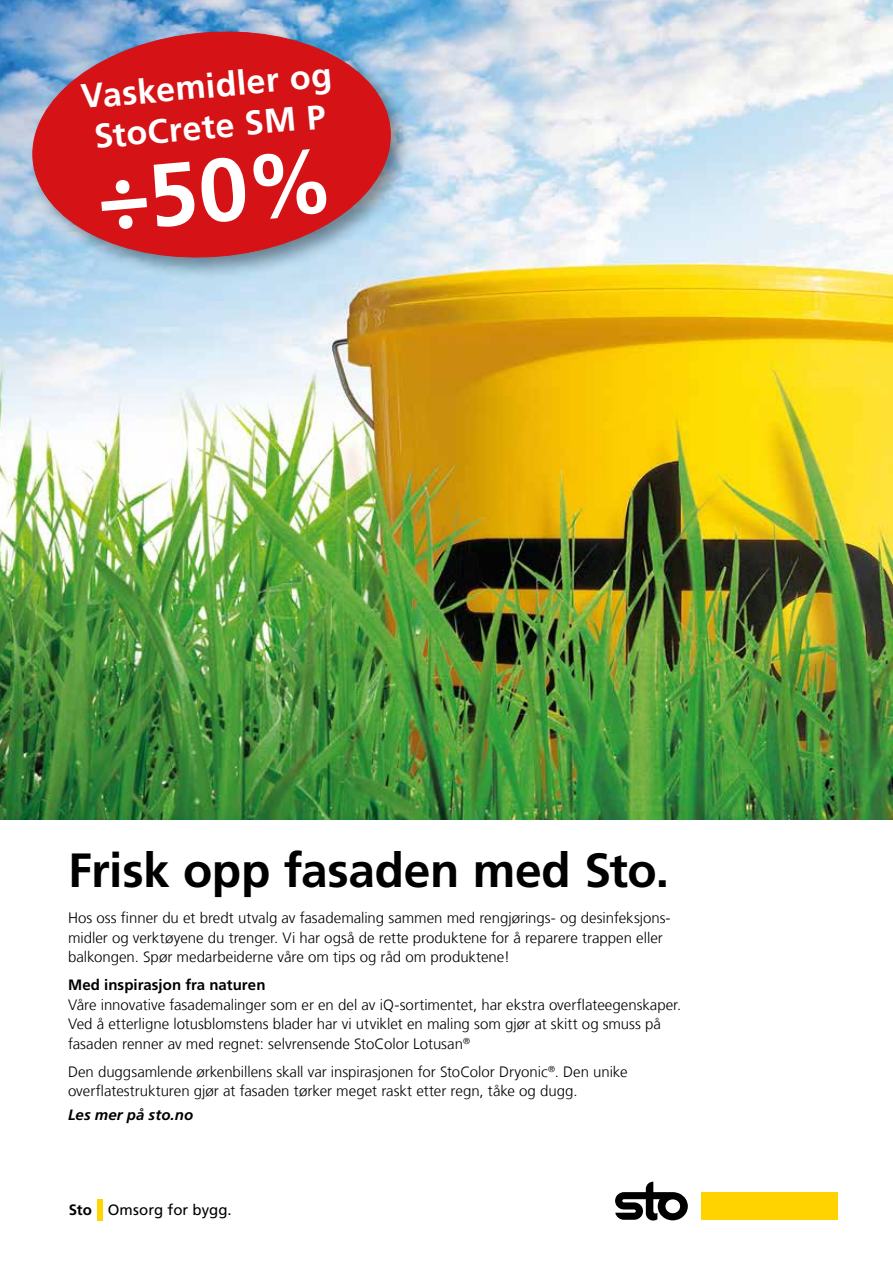
<style>
.page{position:relative;width:893px;height:1263px;background:#fff}
.page>*{position:absolute;margin:0;border:0;box-sizing:border-box;transform-origin:0 0}
.t1{font:700 88.8px "Sto Frutiger";color:#fff}
.t2{font:700 48px "Sto Frutiger";letter-spacing:-.01em;color:#000}
.t3{font:700 33.9px/40.8px "Sto Frutiger";color:#fff}
.t4{font:300 15px/19.5px "Sto Frutiger";color:#000}
.t5{font:700 15px "Sto Frutiger";color:#000}
.t6{font:15px "Sto Frutiger";letter-spacing:.005em;color:#000}
.t7{font:italic 700 15px "Sto Frutiger";letter-spacing:.01em;color:#000}
.s1{font-weight:700}
</style>
<div class="page">
<svg style="left:615px;top:1182px;width:73px;height:38px"></svg>
<div style="left:702px;top:1192px;width:136px;height:28px;background:#ffd300"></div>
<img style="left:0;top:0;width:893px;height:819px">
<div style="left:97px;top:1199px;width:6px;height:21px;background:#ffd500"></div>
<div style="left:27px;top:26px;width:386px;height:254px;background:#000;opacity:.4"></div>
<svg style="left:28px;top:25px;width:367px;height:240px;background:#c2414c"></svg>
<h3 class="t3" style="left:79px;top:77px;width:253px;rotate:-5deg">Vaskemidler og<br>StoCrete SM P</h3>
<h1 class="t1" style="left:93px;top:149px;width:239px;rotate:-5deg">÷50%</h1>
<h2 class="t2" style="left:68px;top:842px;width:602px">Frisk opp fasaden med Sto.</h2>
<p class="t4" style="left:68px;top:908px;width:604px">Hos oss finner du et bredt utvalg av fasademaling sammen med rengjørings- og desinfeksjons&shy;midler og verktøyene du trenger. Vi har også de rette produktene for å reparere trappen eller balkongen. Spør medarbeiderne våre om tips og råd om produktene!</p>
<p class="t5" style="left:68px;top:976px;width:199px">Med inspirasjon fra naturen</p>
<p class="t4" style="left:68px;top:995px;width:615px">Våre innovative fasademalinger som er en del av iQ-sortimentet, har ekstra overflateegenskaper.<br>Ved å etterligne lotusblomstens blader har vi utviklet en maling som gjør at skitt og smuss på fasaden renner av med regnet: selvrensende StoColor Lotusan<sup>®</sup></p>
<p class="t4" style="left:68px;top:1062px;width:561px">Den duggsamlende ørkenbillens skall var inspirasjonen for StoColor Dryonic<sup>®</sup>. Den unike overflatestrukturen gjør at fasaden tørker meget raskt etter regn, tåke og dugg.</p>
<p class="t7" style="left:68px;top:1106px;width:127px">Les mer på sto.no</p>
<p class="t6" style="left:69px;top:1201px;width:164px"><span class="s1">Sto</span> Omsorg for bygg.</p>
</div>
